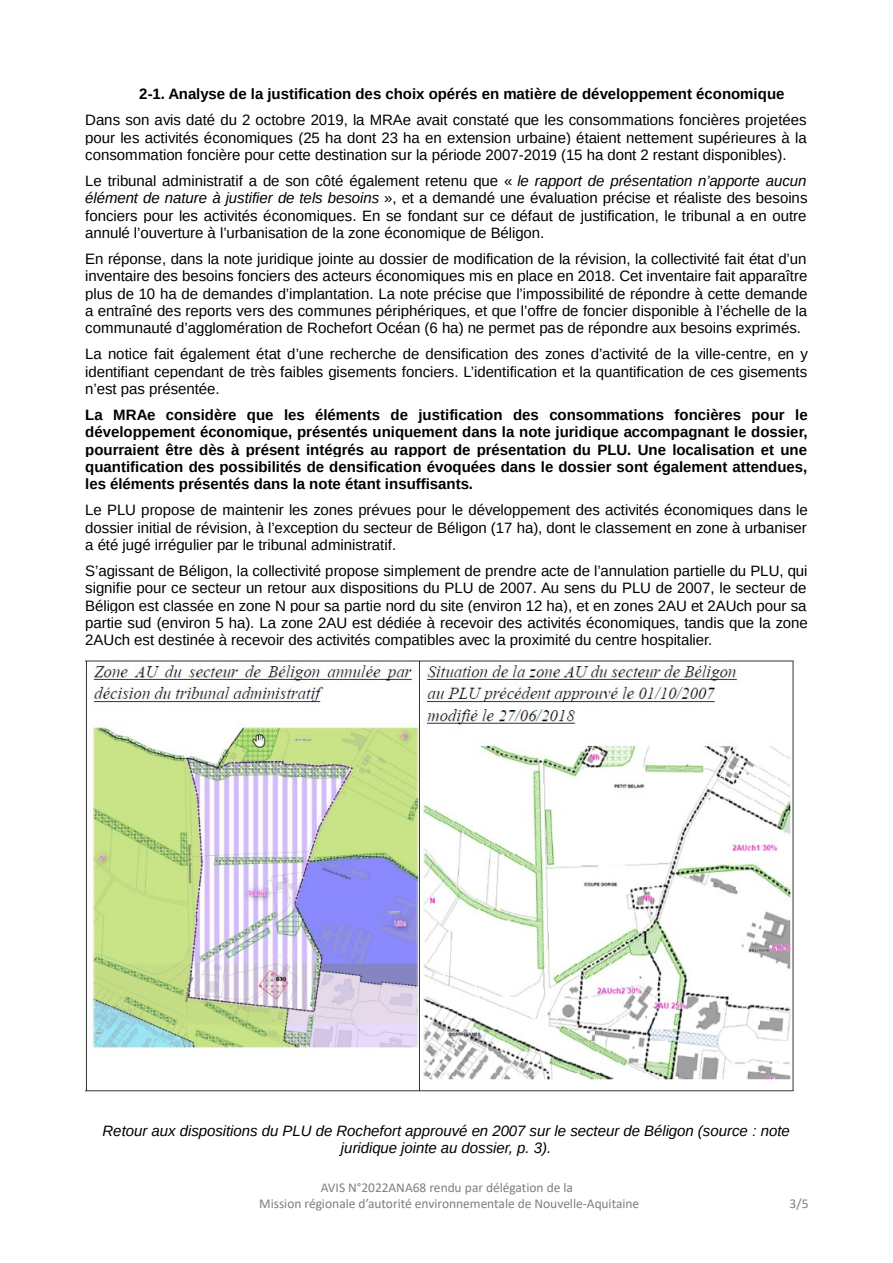
<style>
.page{position:relative;width:893px;height:1263px;background:#fff}
.page>*{position:absolute;margin:0;border:0;box-sizing:border-box;transform-origin:0 0}
.t1{font:15px/17.2px "Liberation Sans";letter-spacing:-.005em;color:#000;text-align:justify}
.t2{font:700 15px/17.2px "Liberation Sans";color:#000;text-align:justify}
.t3{font:italic 15px/17.2px "Liberation Sans";letter-spacing:-.005em;color:#000;text-align:center}
.t4{font:13.5px/16.4px "Calibri";letter-spacing:-.005em;color:#7f7f7f;text-align:center}
.s1{font-style:italic}
</style>
<div class="page">
<img style="left:85px;top:660px;width:709px;height:432px">
<p class="t2" style="left:139px;top:85px;width:646px">2-1. Analyse de la justification des choix opérés en matière de développement économique</p>
<p class="t1" style="left:85px;top:112px;width:723px">Dans son avis daté du 2 octobre 2019, la MRAe avait constaté que les consommations foncières projetées pour les activités économiques (25 ha dont 23 ha en extension urbaine) étaient nettement supérieures à la consommation foncière pour cette destination sur la période 2007-2019 (15 ha dont 2 restant disponibles).</p>
<p class="t1" style="left:85px;top:172px;width:723px">Le tribunal administratif a de son côté également retenu que « <span class="s1">le rapport de présentation n’apporte aucun élément de nature à justifier de tels besoins</span> », et a demandé une évaluation précise et réaliste des besoins fonciers pour les activités économiques. En se fondant sur ce défaut de justification, le tribunal a en outre annulé l’ouverture à l’urbanisation de la zone économique de Béligon.</p>
<p class="t1" style="left:85px;top:250px;width:723px">En réponse, dans la note juridique jointe au dossier de modification de la révision, la collectivité fait état d’un inventaire des besoins fonciers des acteurs économiques mis en place en 2018. Cet inventaire fait apparaître plus de 10 ha de demandes d’implantation. La note précise que l’impossibilité de répondre à cette demande a entraîné des reports vers des communes périphériques, et que l’offre de foncier disponible à l’échelle de la communauté d’agglomération de Rochefort Océan (6 ha) ne permet pas de répondre aux besoins exprimés.</p>
<p class="t1" style="left:85px;top:346px;width:724px">La notice fait également état d’une recherche de densification des zones d’activité de la ville-centre, en y identifiant cependant de très faibles gisements fonciers. L’identification et la quantification de ces gisements n’est pas présentée.</p>
<p class="t2" style="left:85px;top:406px;width:724px">La MRAe considère que les éléments de justification des consommations foncières pour le développement économique, présentés uniquement dans la note juridique accompagnant le dossier, pourraient être dès à présent intégrés au rapport de présentation du PLU. Une localisation et une quantification des possibilités de densification évoquées dans le dossier sont également attendues, les éléments présentés dans la note étant insuffisants.</p>
<p class="t1" style="left:85px;top:502px;width:724px">Le PLU propose de maintenir les zones prévues pour le développement des activités économiques dans le dossier initial de révision, à l’exception du secteur de Béligon (17 ha), dont le classement en zone à urbaniser a été jugé irrégulier par le tribunal administratif.</p>
<p class="t1" style="left:85px;top:562px;width:724px">S’agissant de Béligon, la collectivité propose simplement de prendre acte de l’annulation partielle du PLU, qui signifie pour ce secteur un retour aux dispositions du PLU de 2007. Au sens du PLU de 2007, le secteur de Béligon est classée en zone N pour sa partie nord du site (environ 12 ha), et en zones 2AU et 2AUch pour sa partie sud (environ 5 ha). La zone 2AU est dédiée à recevoir des activités économiques, tandis que la zone 2AUch est destinée à recevoir des activités compatibles avec la proximité du centre hospitalier.</p>
<p class="t3" style="left:103px;top:1122px;width:688px">Retour aux dispositions du PLU de Rochefort approuvé en 2007 sur le secteur de Béligon (source : note juridique jointe au dossier, p. 3).</p>
<p class="t4" style="left:259px;top:1179px;width:381px">AVIS N°2022ANA68 rendu par délégation de la<br>Mission régionale d’autorité environnementale de Nouvelle-Aquitaine</p>
<p class="t4" style="left:789px;top:1195px;width:20px">3/5</p>
</div>
